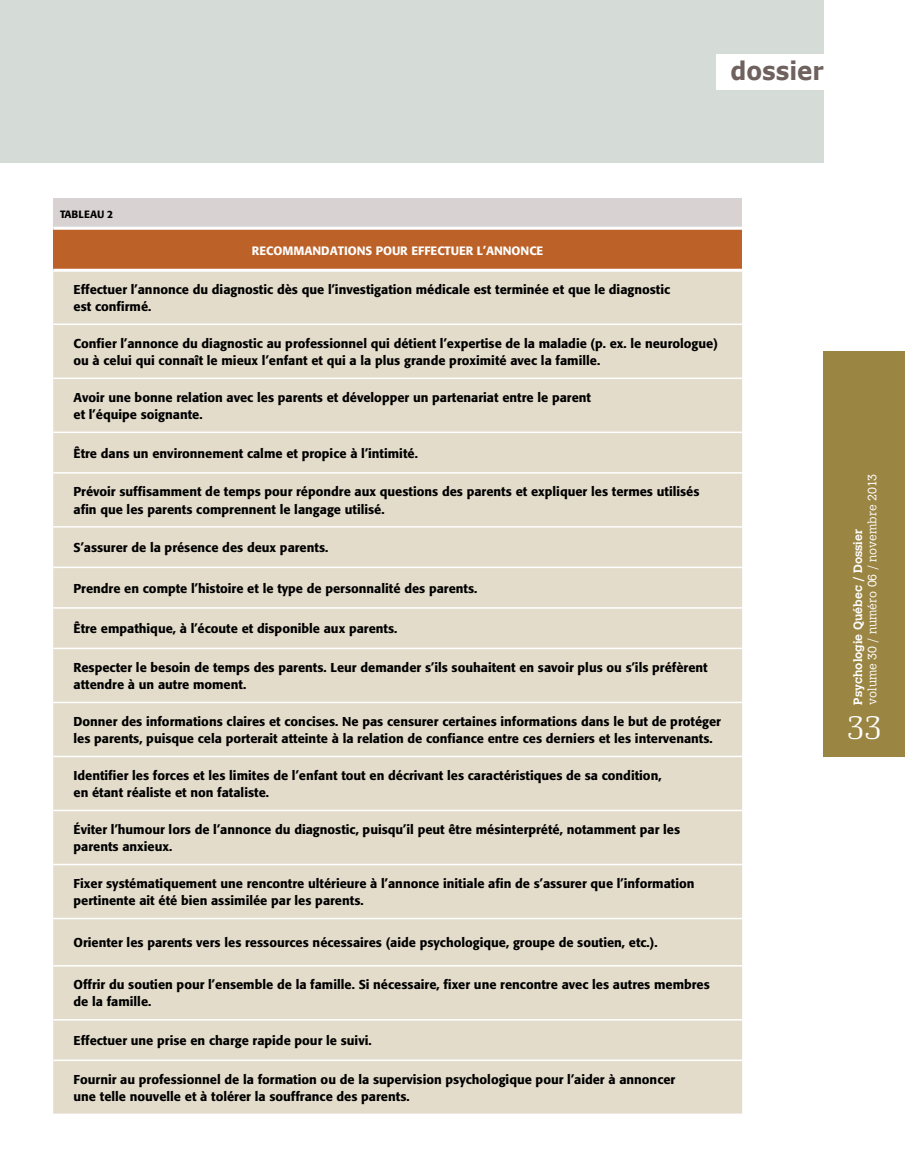
<style>
.page{position:relative;width:905px;height:1175px;background:#fff}
.page>*{position:absolute;margin:0;border:0;box-sizing:border-box;transform-origin:0 0}
.t1{font:33px "Bodonitown";color:#fff}
.t2{font:700 25.5px "Verdana";color:#6e615e;scale:.9 1}
.t3{font:500 12.75px/17.2px "Formata";color:#000}
.t4{font:500 12px "Formata";color:#fff}
.t5{font:300 12px "Calvert";color:#fff}
.t6{font:700 12px "Calvert";color:#fff}
.t7{font:500 10.5px "Formata";color:#000}
</style>
<div class="page">
<div style="left:824px;top:351px;width:80px;height:405px;background:#9b8542"></div>
<div style="left:0;top:0;width:824px;height:162px;background:#d5dcd8"></div>
<div style="left:716px;top:54px;width:149px;height:36px;background:#fff"></div>
<div style="left:53px;top:198px;width:689px;height:30px;background:#d8d3d2"></div>
<div style="left:53px;top:228px;width:689px;height:42px;background:#bc6228"></div>
<div style="left:53px;top:272px;width:689px;height:841px;background:#e3dccb"></div>
<hr style="left:53px;top:377px;width:689px;height:2px;background:#fff">
<hr style="left:53px;top:431px;width:689px;height:2px;background:#fff">
<hr style="left:53px;top:472px;width:689px;height:1px;background:#fff">
<hr style="left:53px;top:526px;width:689px;height:1px;background:#fff">
<hr style="left:53px;top:566px;width:689px;height:2px;background:#fff">
<hr style="left:53px;top:607px;width:689px;height:1px;background:#fff">
<hr style="left:53px;top:647px;width:689px;height:2px;background:#fff">
<hr style="left:53px;top:701px;width:689px;height:2px;background:#fff">
<hr style="left:53px;top:755px;width:689px;height:2px;background:#fff">
<hr style="left:53px;top:809px;width:689px;height:2px;background:#fff">
<hr style="left:53px;top:863px;width:689px;height:2px;background:#fff">
<hr style="left:53px;top:917px;width:689px;height:2px;background:#fff">
<hr style="left:53px;top:965px;width:689px;height:1px;background:#fff">
<hr style="left:53px;top:1019px;width:689px;height:1px;background:#fff">
<hr style="left:53px;top:1059px;width:689px;height:2px;background:#fff">
<hr style="left:53px;top:323px;width:689px;height:2px;background:#fff">
<hr style="left:53px;top:269px;width:689px;height:3px;background:#fff">
<hr style="left:53px;top:227px;width:689px;height:3px;background:#fff">
<h2 class="t2" style="left:730px;top:52px;width:105px">dossier</h2>
<p class="t7" style="left:60px;top:207px;width:55px">TABLEAU 2</p>
<p class="t4" style="left:252px;top:243px;width:187px">Recommandations pour effectue</p>
<p class="t4" style="left:466px;top:243px;width:72px">r l’annonce</p>
<p class="t3" style="left:73px;top:280px;width:598px">Effectuer l’annonce du diagnostic dès que l’investigation médicale est terminée et que le diagnostic est confirmé.</p>
<p class="t3" style="left:73px;top:334px;width:646px">Confier l’annonce du diagnostic au professionnel qui détient l’expertise de la maladie (p. ex. le neurologue) ou à celui qui connaît le mieux l’enfant et qui a la plus grande proximité avec la famille.</p>
<p class="t3" style="left:73px;top:388px;width:519px">Avoir une bonne relation avec les parents et développer un partenariat entre le parent et l’équipe soignante.</p>
<p class="t3" style="left:73px;top:444px;width:346px">Être dans un environnement calme et propice à l’intimité.</p>
<p class="t3" style="left:73px;top:483px;width:627px">Prévoir suffisamment de temps pour répondre aux questions des parents et expliquer les termes utilisés afin que les parents comprennent le langage utilisé.</p>
<p class="t3" style="left:73px;top:539px;width:256px">S’assurer de la présence des deux parents.</p>
<p class="t3" style="left:73px;top:579px;width:405px">Prendre en compte l’histoire et le type de personnalité des parents.</p>
<p class="t3" style="left:73px;top:620px;width:325px">Être empathique, à l’écoute et disponible aux parents.</p>
<p class="t3" style="left:73px;top:658px;width:635px">Respecter le besoin de temps des parents. Leur demander s’ils souhaitent en savoir plus ou s’ils préfèrent attendre à un autre moment.</p>
<p class="t3" style="left:73px;top:712px;width:649px">Donner des informations claires et concises. Ne pas censurer certaines informations dans le but de protéger les parents, puisque cela porterait atteinte à la relation de confiance entre ces derniers et les intervenants.</p>
<p class="t3" style="left:73px;top:766px;width:589px">Identifier les forces et les limites de l’enfant tout en décrivant les caractéristiques de sa condition, en étant réaliste et non fataliste.</p>
<p class="t3" style="left:73px;top:820px;width:608px">Éviter l’humour lors de l’annonce du diagnostic, puisqu’il peut être mésinterprété, notamment par les parents anxieux.</p>
<p class="t3" style="left:73px;top:874px;width:622px">Fixer systématiquement une rencontre ultérieure à l’annonce initiale afin de s’assurer que l’information pertinente ait été bien assimilée par les parents.</p>
<p class="t3" style="left:73px;top:934px;width:585px">Orienter les parents vers les ressources nécessaires (aide psychologique, groupe de soutien, etc.).</p>
<p class="t3" style="left:73px;top:976px;width:638px">Offrir du soutien pour l’ensemble de la famille. Si nécessaire, fixer une rencontre avec les autres membres de la famille.</p>
<p class="t3" style="left:73px;top:1031px;width:299px">Effectuer une prise en charge rapide pour le suivi.</p>
<p class="t3" style="left:73px;top:1070px;width:603px">Fournir au professionnel de la formation ou de la supervision psychologique pour l’aider à annoncer une telle nouvelle et à tolérer la souffrance des parents.</p>
<p class="t5" style="left:865px;top:704px;width:232px;rotate:-90deg">volume 30 / numéro 06 / novembre 2013</p>
<h1 class="t1" style="left:847px;top:707px;width:36px">33</h1>
<p class="t6" style="left:850px;top:704px;width:177px;rotate:-90deg">Psychologie Québec / Dossier</p>
</div>
